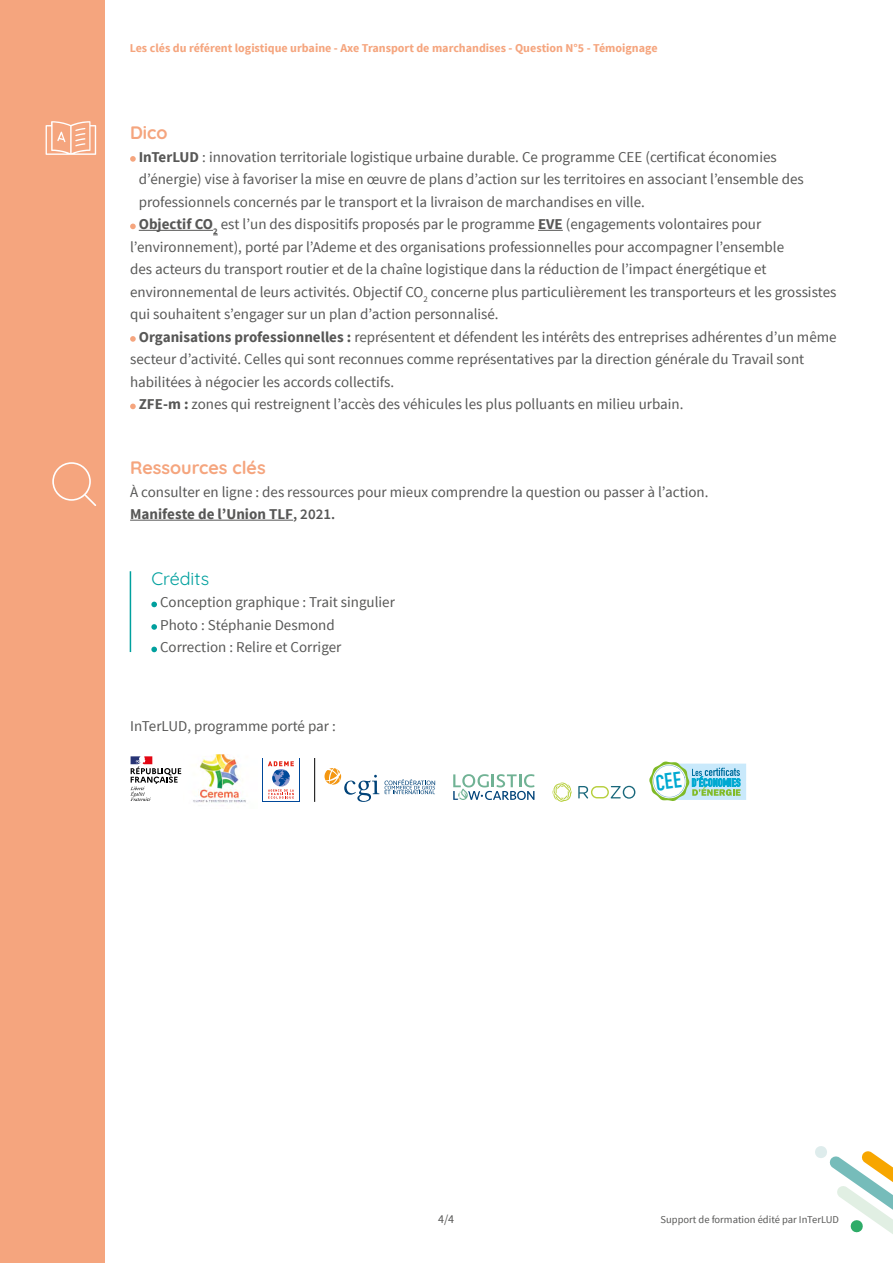
<style>
.page{position:relative;width:893px;height:1263px;background:#fff}
.page>*{position:absolute;margin:0;border:0;box-sizing:border-box;transform-origin:0 0}
.t1{font:300 18px "Quicksand";color:#f5a57e}
.t2{font:300 18px "Quicksand";color:#00a09e}
.t3{font:15px/22.5px "Source Sans Pro";color:#575756}
.t4{font:700 12px "Source Sans Pro";color:#f5a57e}
.t5{font:12px "Source Sans Pro";color:#575756}
.t6{font:10.5px "Source Sans Pro";color:#575756}
.s1{font-weight:700}
.s2{font-weight:600}
</style>
<div class="page">
<div style="left:0;top:0;width:105px;height:1263px;background:#f5a57e"></div>
<hr style="left:139px;top:230px;width:74px;height:1px;background:#575756">
<svg style="left:538px;top:230px;width:25px;height:1px"></svg>
<hr style="left:130px;top:520px;width:163px;height:1px;background:#575756">
<svg style="left:130px;top:156px;width:6px;height:6px"></svg>
<svg style="left:130px;top:224px;width:6px;height:5px"></svg>
<svg style="left:130px;top:336px;width:6px;height:6px"></svg>
<svg style="left:130px;top:404px;width:6px;height:5px"></svg>
<svg style="left:151px;top:602px;width:6px;height:5px"></svg>
<svg style="left:151px;top:624px;width:6px;height:6px"></svg>
<svg style="left:151px;top:647px;width:6px;height:5px"></svg>
<svg style="left:52px;top:462px;width:44px;height:44px"></svg>
<svg style="left:553px;top:782px;width:19px;height:20px"></svg>
<svg style="left:578px;top:786px;width:57px;height:13px"></svg>
<svg style="left:453px;top:774px;width:81px;height:26px"></svg>
<svg style="left:130px;top:756px;width:51px;height:45px"></svg>
<svg style="left:262px;top:758px;width:38px;height:44px"></svg>
<div style="left:263px;top:759px;width:36px;height:42px;background:#fff"></div>
<svg style="left:268px;top:761px;width:26px;height:38px"></svg>
<hr style="left:314px;top:758px;width:1px;height:44px;background:#000">
<svg style="left:325px;top:768px;width:54px;height:34px"></svg>
<svg style="left:385px;top:779px;width:50px;height:15px"></svg>
<img style="left:193px;top:754px;width:53px;height:49px">
<hr style="left:130px;top:571px;width:1px;height:81px;background:#00a09e">
<svg style="left:46px;top:121px;width:50px;height:34px"></svg>
<svg style="left:815px;top:1146px;width:78px;height:88px"></svg>
<svg style="left:649px;top:761px;width:97px;height:40px"></svg>
<p class="t4" style="left:130px;top:40px;width:529px">Les clés du référent logistique urbaine - Axe Transport de marchandises - Question N°5 - Témoignage</p>
<p class="t1" style="left:130px;top:119px;width:39px">Dico</p>
<p class="t3" style="left:139px;top:146px;width:639px"><span class="s1">InTerLUD</span> : innovation territoriale logistique urbaine durable. Ce programme CEE (certificat économies</p>
<p class="t3" style="left:139px;top:168px;width:666px">d’énergie) vise à favoriser la mise en œuvre de plans d’action sur les territoires en associant l’ensemble des</p>
<p class="t3" style="left:139px;top:191px;width:508px">professionnels concernés par le transport et la livraison de marchandises en ville.</p>
<p class="t3" style="left:139px;top:213px;width:624px"><span class="s1">Objectif CO</span><sub>2</sub> est l’un des dispositifs proposés par le programme <span class="s1">EVE</span> (engagements volontaires pour</p>
<p class="t3" style="left:130px;top:236px;width:656px">l’environnement), porté par l’Ademe et des organisations professionnelles pour accompagner l’ensemble</p>
<p class="t3" style="left:130px;top:258px;width:638px">des acteurs du transport routier et de la chaîne logistique dans la réduction de l’impact énergétique et</p>
<p class="t3" style="left:130px;top:281px;width:708px">environnemental de leurs activités. Objectif CO<sub>2</sub> concerne plus particulièrement les transporteurs et les grossistes</p>
<p class="t3" style="left:130px;top:303px;width:370px">qui souhaitent s’engager sur un plan d’action personnalisé.</p>
<p class="t3" style="left:139px;top:326px;width:699px"><span class="s1">Organisations professionnelles :</span> représentent et défendent les intérêts des entreprises adhérentes d’un même</p>
<p class="t3" style="left:130px;top:348px;width:676px">secteur d’activité. Celles qui sont reconnues comme représentatives par la direction générale du Travail sont</p>
<p class="t3" style="left:130px;top:371px;width:266px">habilitées à négocier les accords collectifs.</p>
<p class="t3" style="left:139px;top:393px;width:546px"><span class="s1">ZFE-m :</span> zones qui restreignent l’accès des véhicules les plus polluants en milieu urbain.</p>
<p class="t1" style="left:130px;top:454px;width:137px">Ressources clés</p>
<p class="t3" style="left:130px;top:481px;width:580px">À consulter en ligne : des ressources pour mieux comprendre la question ou passer à l’action.<br><span class="s1">Manifeste de l’Union TLF</span><span class="s2">, 2021.</span></p>
<p class="t2" style="left:151px;top:564px;width:59px">Crédits</p>
<p class="t3" style="left:160px;top:591px;width:236px">Conception graphique : Trait singulier<br>Photo : Stéphanie Desmond<br>Correction : Relire et Corriger</p>
<p class="t3" style="left:130px;top:715px;width:207px">InTerLUD, programme porté par :</p>
<p class="t5" style="left:438px;top:1212px;width:18px">4/4</p>
<p class="t6" style="left:660px;top:1213px;width:180px">Support de formation édité par InTerLUD</p>
</div>
